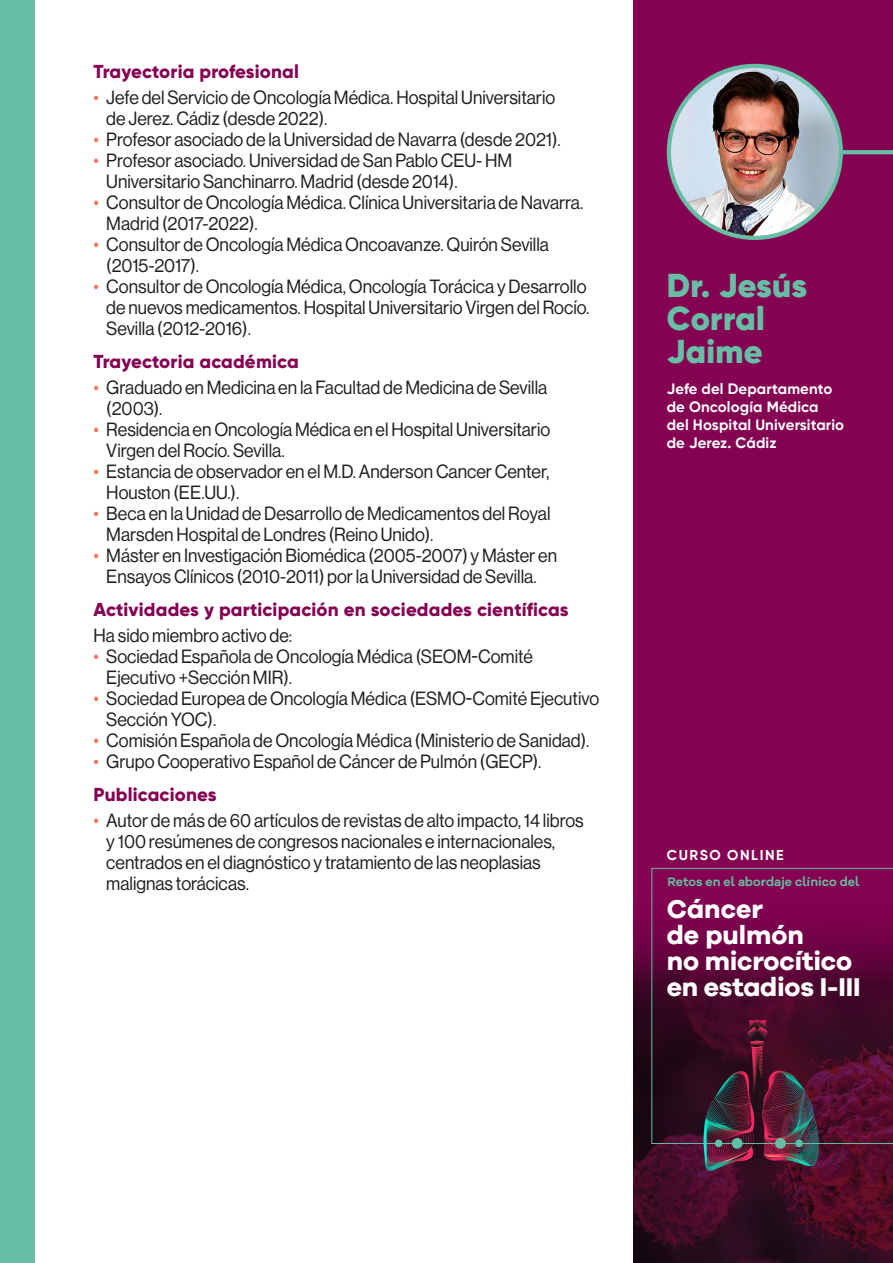
<style>
.page{position:relative;width:893px;height:1263px;background:#fff}
.page>*{position:absolute;margin:0;border:0;box-sizing:border-box;transform-origin:0 0}
.METGE_-_nom{font:900 33px/33px "Gilroy";letter-spacing:.01em;color:#67bea4}
.t1{font:700 26.55px/26.2px "Galano Grotesque";letter-spacing:-.01em;color:#fff}
.TEXT_GENERAL_llistat{font:18.75px/21px "Volta Modern Display 55 Roman";color:#231f20;scale:.95 1}
.LADILLO{font:800 18.75px "Gilroy";letter-spacing:.01em;color:#850152}
.METGE_-_carrecs{font:700 15px/18px "Gilroy";letter-spacing:.01em;color:#fff}
.t2{font:700 14.25px "Gilroy";letter-spacing:.11em;color:#fff}
.t3{font:600 12.6px "Galano Grotesque Alt";color:#67bea4}
.s1{color:#f37557}
</style>
<div class="page">
<div style="left:0;top:0;width:34px;height:1263px;background:#67bea4"></div>
<div style="left:634px;top:0;width:259px;height:1263px;background:#850152"></div>
<img style="left:634px;top:983px;width:259px;height:280px">
<svg style="left:651px;top:868px;width:242px;height:276px"></svg>
<div style="left:732px;top:1138px;width:11px;height:11px;background:#5bc2a6;border-radius:50%"></div>
<div style="left:715px;top:1139px;width:7px;height:8px;background:#5bc2a6;border-radius:50%"></div>
<div style="left:775px;top:1138px;width:11px;height:11px;background:#67bea4;border-radius:50%"></div>
<div style="left:795px;top:1139px;width:8px;height:8px;background:#5bc2a6;border-radius:50%"></div>
<svg style="left:843px;top:150px;width:50px;height:4px"></svg>
<img style="left:669px;top:66px;width:172px;height:172px;border-radius:86px">
<div style="left:667px;top:64px;width:176px;height:176px;border:4px solid #67bea4;border-radius:50%"></div>
<p class="LADILLO" style="left:94px;top:60px;width:207px">Trayectoria profesional</p>
<p class="TEXT_GENERAL_llistat" style="left:106px;top:86px;width:474px;text-indent:-13px"><span class="s1">•</span> Jefe del Servicio de Oncología Médica. Hospital Universitario de Jerez. Cádiz (desde 2022).</p>
<p class="TEXT_GENERAL_llistat" style="left:94px;top:128px;width:493px"><span class="s1">•</span> Profesor asociado de la Universidad de Navarra (desde 2021).</p>
<p class="TEXT_GENERAL_llistat" style="left:106px;top:149px;width:429px;text-indent:-13px"><span class="s1">•</span> Profesor asociado. Universidad de San Pablo CEU- HM<br>Universitario Sanchinarro. Madrid (desde 2014).</p>
<p class="TEXT_GENERAL_llistat" style="left:106px;top:191px;width:504px;text-indent:-13px"><span class="s1">•</span> Consultor de Oncología Médica. Clínica Universitaria de Navarra.<br>Madrid (2017-2022).</p>
<p class="TEXT_GENERAL_llistat" style="left:106px;top:233px;width:468px;text-indent:-13px"><span class="s1">•</span> Consultor de Oncología Médica Oncoavanze. Quirón Sevilla (2015-2017).</p>
<p class="TEXT_GENERAL_llistat" style="left:106px;top:275px;width:510px;text-indent:-13px"><span class="s1">•</span> Consultor de Oncología Médica, Oncología Torácica y Desarrollo de nuevos medicamentos. Hospital Universitario Virgen del Rocío.<br>Sevilla (2012-2016).</p>
<p class="LADILLO" style="left:94px;top:350px;width:207px">Trayectoria académica</p>
<p class="TEXT_GENERAL_llistat" style="left:106px;top:376px;width:466px;text-indent:-13px"><span class="s1">•</span> Graduado en Medicina en la Facultad de Medicina de Sevilla (2003).</p>
<p class="TEXT_GENERAL_llistat" style="left:106px;top:418px;width:469px;text-indent:-13px"><span class="s1">•</span> Residencia en Oncología Médica en el Hospital Universitario<br>Virgen del Rocío. Sevilla.</p>
<p class="TEXT_GENERAL_llistat" style="left:106px;top:460px;width:468px;text-indent:-13px"><span class="s1">•</span> Estancia de observador en el M.D. Anderson Cancer Center,<br>Houston (EE.UU.).</p>
<p class="TEXT_GENERAL_llistat" style="left:106px;top:502px;width:469px;text-indent:-13px"><span class="s1">•</span> Beca en la Unidad de Desarrollo de Medicamentos del Royal<br>Marsden Hospital de Londres (Reino Unido).</p>
<p class="TEXT_GENERAL_llistat" style="left:94px;top:544px;width:489px;text-align:center"><span class="s1">•</span> Máster en Investigación Biomédica (2005-2007) y Máster en<br>Ensayos Clínicos (2010-2011) por la Universidad de Sevilla.</p>
<p class="LADILLO" style="left:94px;top:598px;width:477px">Actividades y participación en sociedades científicas</p>
<p class="TEXT_GENERAL_llistat" style="left:94px;top:624px;width:211px">Ha sido miembro activo de:</p>
<p class="TEXT_GENERAL_llistat" style="left:106px;top:645px;width:451px;text-indent:-13px"><span class="s1">•</span> Sociedad Española de Oncología Médica (SEOM-Comité<br>Ejecutivo +Sección MIR).</p>
<p class="TEXT_GENERAL_llistat" style="left:106px;top:687px;width:520px;text-indent:-13px"><span class="s1">•</span> Sociedad Europea de Oncología Médica (ESMO-Comité Ejecutivo<br>Sección YOC).</p>
<p class="TEXT_GENERAL_llistat" style="left:94px;top:729px;width:524px"><span class="s1">•</span> Comisión Española de Oncología Médica (Ministerio de Sanidad).</p>
<p class="TEXT_GENERAL_llistat" style="left:94px;top:750px;width:473px"><span class="s1">•</span> Grupo Cooperativo Español de Cáncer de Pulmón (GECP).</p>
<p class="LADILLO" style="left:94px;top:783px;width:125px">Publicaciones</p>
<p class="TEXT_GENERAL_llistat" style="left:106px;top:809px;width:504px;text-indent:-13px"><span class="s1">•</span> Autor de más de 60 artículos de revistas de alto impacto, 14 libros y 100 resúmenes de congresos nacionales e internacionales, centrados en el diagnóstico y tratamiento de las neoplasias malignas torácicas.</p>
<p class="METGE_-_nom" style="left:667px;top:269px;width:142px">Dr. Jesús<br>Corral<br>Jaime</p>
<p class="METGE_-_carrecs" style="left:667px;top:380px;width:179px">Jefe del Departamento de Oncología Médica del Hospital Universitario de Jerez. Cádiz</p>
<p class="t2" style="left:667px;top:846px;width:118px">CURSO ONLINE</p>
<p class="t3" style="left:667px;top:874px;width:193px">Retos en el abordaje clínico del</p>
<h2 class="t1" style="left:667px;top:895px;width:195px">Cáncer<br>de pulmón<br>no microcítico en estadios I-III</h2>
</div>
